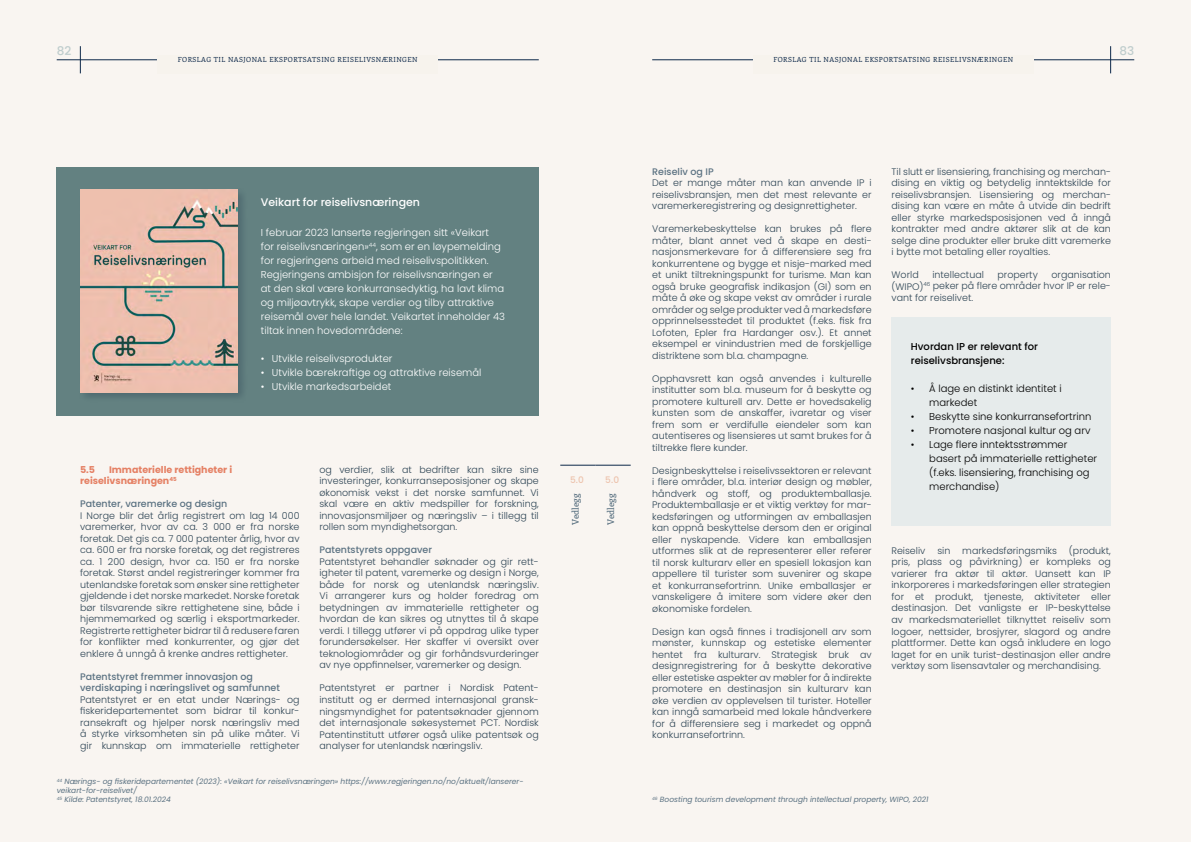
<style>
.page{position:relative;width:1191px;height:842px;background:#fff}
.page>*{position:absolute;margin:0;border:0;box-sizing:border-box;transform-origin:0 0}
.t1{font:500 12px "Poppins";color:#bfcdcd}
.t2{font:500 11px "Poppins";color:#fff}
.t3{font:300 10px/14px "Poppins";color:#fff}
.t4{font:300 10px/14px "Poppins";color:#000}
.t5{font:500 10px/14px "Poppins";color:#000}
.t6{font:300 9.5px/11.5px "Poppins";color:#2e4555;text-align:justify}
.t7{font:500 9.5px/11.5px "Poppins";color:#5b7282}
.t8{font:700 9.5px/11.5px "Poppins";color:#e58064}
.t9{font:500 9px "Enriqueta";letter-spacing:.01em;color:#5b7282}
.t10{font:500 9px "Poppins";color:#edc3ad}
.t11{font:italic 7.5px/9px "Poppins";color:#5b7282}
.t12{font:7px "Enriqueta";letter-spacing:.07em;color:#0c2749}
</style>
<div class="page">
<div style="left:0;top:0;width:595px;height:842px;background:#f9f5f1"></div>
<div style="left:595px;top:0;width:596px;height:842px;background:#f9f5f1"></div>
<hr style="left:57px;top:60px;width:482px;height:1px;background:#0c2749">
<hr style="left:560px;top:465px;width:35px;height:1px;background:#0c2749">
<hr style="left:595px;top:465px;width:35px;height:1px;background:#0c2749">
<hr style="left:652px;top:60px;width:482px;height:1px;background:#0c2749">
<svg style="left:80px;top:46px;width:1px;height:27px"></svg>
<svg style="left:1110px;top:46px;width:1px;height:27px"></svg>
<div style="left:157px;top:55px;width:281px;height:18px;background:#f7f3ed"></div>
<div style="left:753px;top:55px;width:280px;height:18px;background:#f7f3ed"></div>
<div style="left:57px;top:167px;width:482px;height:248px;background:#638181"></div>
<div style="left:891px;top:317px;width:219px;height:208px;background:#e6ebeb"></div>
<div style="left:79px;top:188px;width:168px;height:214px;background:#2e4555;opacity:.36"></div>
<img style="left:81px;top:190px;width:157px;height:202px">
<p class="t1" style="left:57px;top:44px;width:16px">82</p>
<p class="t1" style="left:1119px;top:44px;width:16px">83</p>
<p class="t12" style="left:178px;top:55px;width:241px">FORSLAG TIL NASJONAL EKSPORTSATSING REISELIVSNÆRINGEN</p>
<p class="t12" style="left:773px;top:55px;width:241px">FORSLAG TIL NASJONAL EKSPORTSATSING REISELIVSNÆRINGEN</p>
<p class="t2" style="left:261px;top:196px;width:161px">Veikart for reiselivsnæringen</p>
<p class="t3" style="left:261px;top:225px;width:246px">I februar 2023 lanserte regjeringen sitt «Veikart<br>for reiselivsnæringen»<sup>44</sup>, som er en løypemelding for regjeringens arbeid med reiselivspolitikken.<br>Regjeringens ambisjon for reiselivsnæringen er at den skal være konkurransedyktig, ha lavt klima og miljøavtrykk, skape verdier og tilby attraktive reisemål over hele landet. Veikartet inneholder 43 tiltak innen hovedområdene:</p>
<p class="t3" style="left:261px;top:351px;width:133px">• Utvikle reiselivsprodukter</p>
<p class="t3" style="left:261px;top:365px;width:222px">• Utvikle bærekraftige og attraktive reisemål</p>
<p class="t3" style="left:261px;top:379px;width:132px">• Utvikle markedsarbeidet</p>
<p class="t8" style="left:80px;top:464px;width:154px;text-indent:29px">Immaterielle rettigheter i reiselivsnæringen<sup>45</sup></p>
<p class="t7" style="left:80px;top:498px;width:149px">Patenter, varemerke og design</p>
<p class="t6" style="left:80px;top:510px;width:221px">I Norge blir det årlig registrert om lag 14 000 varemerker, hvor av ca. 3 000 er fra norske foretak. Det gis ca. 7 000 patenter årlig, hvor av ca. 600 er fra norske foretak, og det registreres ca. 1 200 design, hvor ca. 150 er fra norske foretak. Størst andel registreringer kommer fra utenlandske foretak som ønsker sine rettigheter gjeldende i det norske markedet. Norske foretak bør tilsvarende sikre rettighetene sine, både i hjemmemarked og særlig i eksportmarkeder.<br>Registrerte rettigheter bidrar til å redusere faren for konflikter med konkurrenter, og gjør det enklere å unngå å krenke andres rettigheter.</p>
<p class="t7" style="left:80px;top:671px;width:201px">Patentstyret fremmer innovasjon og verdiskaping i næringslivet og samfunnet</p>
<p class="t6" style="left:80px;top:694px;width:221px">Patentstyret er en etat under Nærings- og fiskeridepartementet som bidrar til konkur&shy;ransekraft og hjelper norsk næringsliv med å styrke virksomheten sin på ulike måter. Vi gir kunnskap om immaterielle rettigheter</p>
<p class="t8" style="left:80px;top:464px;width:17px">5.5</p>
<p class="t6" style="left:319px;top:464px;width:221px">og verdier, slik at bedrifter kan sikre sine investeringer, konkurranseposisjoner og skape økonomisk vekst i det norske samfunnet. Vi skal være en aktiv medspiller for forskning, innovasjonsmiljøer og næringsliv – i tillegg til rollen som myndighetsorgan.</p>
<p class="t7" style="left:319px;top:544px;width:114px">Patentstyrets oppgaver</p>
<p class="t6" style="left:319px;top:556px;width:221px">Patentstyret behandler søknader og gir rett&shy;igheter til patent, varemerke og design i Norge, både for norsk og utenlandsk næringsliv.<br>Vi arrangerer kurs og holder foredrag om betydningen av immaterielle rettigheter og hvordan de kan sikres og utnyttes til å skape verdi. I tillegg utfører vi på oppdrag ulike typer forundersøkelser. Her skaffer vi oversikt over teknologiområder og gir forhåndsvurderinger av nye oppfinnelser, varemerker og design.</p>
<p class="t6" style="left:319px;top:682px;width:221px">Patentstyret er partner i Nordisk Patent&shy;institutt og er dermed internasjonal gransk&shy;ningsmyndighet for patentsøknader gjennom det internasjonale søkesystemet PCT. Nordisk Patentinstitutt utfører også ulike patentsøk og analyser for utenlandsk næringsliv.</p>
<p class="t11" style="left:57px;top:777px;width:468px"><sup>44</sup> Nærings- og fiskeridepartementet (2023): «Veikart for reiselivsnæringen» https://www.regjeringen.no/no/aktuelt/lanserer&shy;veikart-for-reiselivet/<br><sup>45</sup> Kilde: Patentstyret, 18.01.2024</p>
<p class="t10" style="left:570px;top:475px;width:15px">5.0</p>
<p class="t10" style="left:605px;top:475px;width:15px">5.0</p>
<p class="t9" style="left:569px;top:525px;width:33px;rotate:-90deg">Vedlegg</p>
<p class="t9" style="left:605px;top:525px;width:33px;rotate:-90deg">Vedlegg</p>
<p class="t7" style="left:652px;top:166px;width:63px">Reiseliv og IP</p>
<p class="t6" style="left:652px;top:177px;width:221px">Det er mange måter man kan anvende IP i reiselivsbransjen, men det mest relevante er varemerkeregistrering og designrettigheter.</p>
<p class="t6" style="left:652px;top:223px;width:221px">Varemerkebeskyttelse kan brukes på flere måter, blant annet ved å skape en desti&shy;nasjonsmerkevare for å differensiere seg fra konkurrentene og bygge et nisje-marked med et unikt tiltrekningspunkt for turisme. Man kan også bruke geografisk indikasjon (GI) som en måte å øke og skape vekst av områder i rurale områder og selge produkter ved å markedsføre opprinnelsesstedet til produktet (f.eks. fisk fra Lofoten, Epler fra Hardanger osv.). Et annet eksempel er vinindustrien med de forskjellige distriktene som bl.a. champagne.</p>
<p class="t6" style="left:652px;top:373px;width:221px">Opphavsrett kan også anvendes i kulturelle institutter som bl.a. museum for å beskytte og promotere kulturell arv. Dette er hovedsakelig kunsten som de anskaffer, ivaretar og viser frem som er verdifulle eiendeler som kan autentiseres og lisensieres ut samt brukes for å tiltrekke flere kunder.</p>
<p class="t6" style="left:652px;top:465px;width:221px">Designbeskyttelse i reiselivssektoren er relevant i flere områder, bl.a. interiør design og møbler, håndverk og stoff, og produktemballasje.<br>Produktemballasje er et viktig verktøy for mar&shy;kedsføringen og utformingen av emballasjen kan oppnå beskyttelse dersom den er original eller nyskapende. Videre kan emballasjen utformes slik at de representerer eller referer til norsk kulturarv eller en spesiell lokasjon kan appellere til turister som suvenirer og skape et konkurransefortrinn. Unike emballasjer er vanskeligere å imitere som videre øker den økonomiske fordelen.</p>
<p class="t6" style="left:652px;top:626px;width:221px">Design kan også finnes i tradisjonell arv som mønster, kunnskap og estetiske elementer hentet fra kulturarv. Strategisk bruk av designregistrering for å beskytte dekorative eller estetiske aspekter av møbler for å indirekte promotere en destinasjon sin kulturarv kan øke verdien av opplevelsen til turister. Hoteller kan inngå samarbeid med lokale håndverkere for å differensiere seg i markedet og oppnå konkurransefortrinn.</p>
<p class="t6" style="left:891px;top:166px;width:221px">Til slutt er lisensiering, franchising og merchan&shy;dising en viktig og betydelig inntektskilde for reiselivsbransjen. Lisensiering og merchan&shy;dising kan være en måte å utvide din bedrift eller styrke markedsposisjonen ved å inngå kontrakter med andre aktører slik at de kan selge dine produkter eller bruke ditt varemerke i bytte mot betaling eller royalties.</p>
<p class="t6" style="left:891px;top:269px;width:29px">World</p>
<p class="t6" style="left:932px;top:269px;width:53px">intellectual</p>
<p class="t6" style="left:997px;top:269px;width:42px">property</p>
<p class="t6" style="left:891px;top:269px;width:221px;text-indent:160px">organisation (WIPO)<sup>46</sup> peker på flere områder hvor IP er rele&shy;vant for reiselivet.</p>
<p class="t5" style="left:910px;top:339px;width:129px">Hvordan IP er relevant for reiselivsbransjene:</p>
<p class="t4" style="left:929px;top:381px;width:134px;text-indent:-18px">• Å lage en distinkt identitet i markedet</p>
<p class="t4" style="left:910px;top:409px;width:182px">• Beskytte sine konkurransefortrinn</p>
<p class="t4" style="left:910px;top:423px;width:181px">• Promotere nasjonal kultur og arv</p>
<p class="t4" style="left:929px;top:437px;width:169px;text-indent:-18px">• Lage flere inntektsstrømmer basert på immaterielle rettigheter (f.eks. lisensiering, franchising og merchandise)</p>
<p class="t6" style="left:891px;top:545px;width:221px;text-indent:177px">(produkt, pris, plass og påvirkning) er kompleks og varierer fra aktør til aktør. Uansett kan IP inkorporeres i markedsføringen eller strategien for et produkt, tjeneste, aktiviteter eller destinasjon. Det vanligste er IP-beskyttelse av markedsmateriellet tilknyttet reiseliv som logoer, nettsider, brosjyrer, slagord og andre plattformer. Dette kan også inkludere en logo laget for en unik turist-destinasjon eller andre verktøy som lisensavtaler og merchandising.</p>
<p class="t6" style="left:891px;top:545px;width:35px">Reiseliv</p>
<p class="t6" style="left:937px;top:545px;width:15px">sin</p>
<p class="t6" style="left:962px;top:545px;width:96px">markedsføringsmiks</p>
<p class="t11" style="left:652px;top:795px;width:278px"><sup>46</sup> Boosting tourism development through intellectual property, WIPO, 2021</p>
</div>
